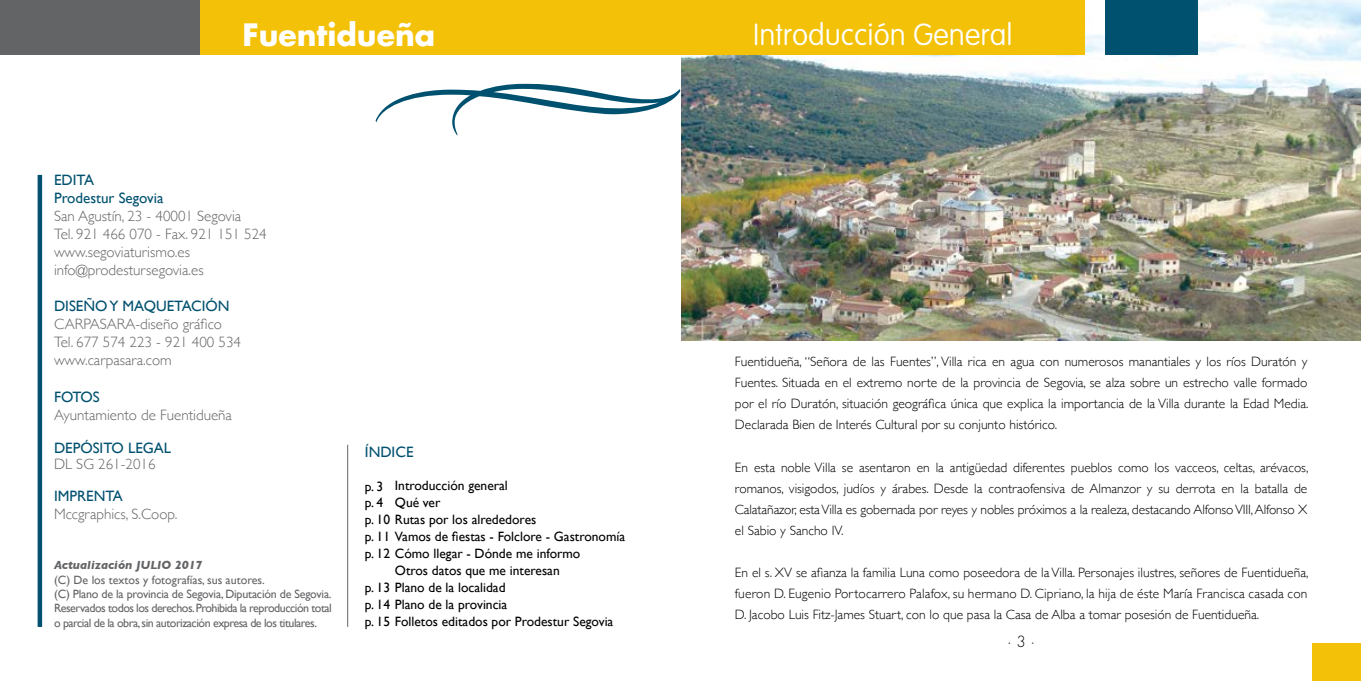
<style>
.page{position:relative;width:1361px;height:681px;background:#fff}
.page>*{position:absolute;margin:0;border:0;box-sizing:border-box;transform-origin:0 0}
.t1{font:100 30px "VAG Rounded";color:#fff}
.t2{font:700 30px "Futura";color:#fff}
.t3{font:300 15px/18px "Gill Sans";color:#636466}
.t4{font:15px/18px "Gill Sans";color:#00516f}
.t5{font:300 15px "Futura";color:#000}
.t6{font:300 13.5px/21px "Gill Sans";color:#000;text-align:justify}
.t7{font:13.5px/17px "Gill Sans";color:#000}
.t8{font:12px/14.4px "Gill Sans";letter-spacing:-.04em;color:#636466}
.t9{font:italic 700 12px "Gill Sans";color:#636466}
</style>
<div class="page">
<hr style="left:38px;top:175px;width:4px;height:451px;background:#00516f">
<svg style="left:375px;top:83px;width:305px;height:52px"></svg>
<div style="left:0;top:0;width:680px;height:54px;background:#636466"></div>
<div style="left:200px;top:0;width:480px;height:54px;background:#f3c108"></div>
<hr style="left:347px;top:444px;width:1px;height:182px;background:#636466">
<img style="left:681px;top:0;width:680px;height:340px">
<div style="left:1312px;top:643px;width:49px;height:37px;background:#f3c108"></div>
<div style="left:680px;top:0;width:405px;height:54px;background:#f3c108"></div>
<div style="left:1105px;top:0;width:92px;height:54px;background:#00516f"></div>
<h1 class="t2" style="left:242px;top:14px;width:194px">Fuentidueña</h1>
<p class="t4" style="left:54px;top:171px;width:111px">EDITA<br>Prodestur Segovia</p>
<p class="t3" style="left:54px;top:207px;width:214px">San Agustín, 23 - 40001 Segovia<br>Tel. 921 466 070 - Fax. 921 151 524 www.segoviaturismo.es info@prodestursegovia.es</p>
<p class="t4" style="left:54px;top:297px;width:177px">DISEÑO Y MAQUETACIÓN</p>
<p class="t3" style="left:54px;top:315px;width:188px">CARPASARA-diseño gráfico<br>Tel. 677 574 223 - 921 400 534 www.carpasara.com</p>
<p class="t4" style="left:54px;top:387px;width:47px">FOTOS</p>
<p class="t3" style="left:54px;top:405px;width:179px">Ayuntamiento de Fuentidueña</p>
<p class="t4" style="left:54px;top:439px;width:119px">DEPÓSITO LEGAL</p>
<p class="t3" style="left:54px;top:454px;width:103px">DL SG 261-2016</p>
<p class="t4" style="left:54px;top:486px;width:70px">IMPRENTA</p>
<p class="t3" style="left:54px;top:504px;width:125px">Mccgraphics, S.Coop.</p>
<p class="t9" style="left:54px;top:557px;width:150px">Actualización JULIO 2017</p>
<p class="t8" style="left:54px;top:572px;width:279px">(C) De los textos y fotografías, sus autores.<br>(C) Plano de la provincia de Segovia, Diputación de Segovia.<br>Reservados todos los derechos. Prohibida la reproducción total o parcial de la obra, sin autorización expresa de los titulares.</p>
<p class="t4" style="left:365px;top:442px;width:50px">ÍNDICE</p>
<p class="t7" style="left:365px;top:477px;width:262px">p. 3<br>p. 4<br>p. 10 Rutas por los alrededores<br>p. 11 Vamos de fiestas - Folclore - Gastronomía p. 12 Cómo llegar - Dónde me informo</p>
<p class="t7" style="left:365px;top:578px;width:250px">p. 13 Plano de la localidad<br>p. 14 Plano de la provincia<br>p. 15 Folletos editados por Prodestur Segovia</p>
<p class="t7" style="left:395px;top:477px;width:114px">Introducción general<br>Qué ver</p>
<p class="t7" style="left:395px;top:562px;width:166px">Otros datos que me interesan</p>
<h1 class="t1" style="left:753px;top:17px;width:261px">Introducción General</h1>
<p class="t6" style="left:735px;top:350px;width:575px">Fuentidueña, “Señora de las Fuentes”, Villa rica en agua con numerosos manantiales y los ríos Duratón y Fuentes. Situada en el extremo norte de la provincia de Segovia, se alza sobre un estrecho valle formado por el río Duratón, situación geográfica única que explica la importancia de la Villa durante la Edad Media.<br>Declarada Bien de Interés Cultural por su conjunto histórico.</p>
<p class="t6" style="left:735px;top:455px;width:575px">En esta noble Villa se asentaron en la antigüedad diferentes pueblos como los vacceos, celtas, arévacos, romanos, visigodos, judíos y árabes. Desde la contraofensiva de Almanzor y su derrota en la batalla de Calatañazor, esta Villa es gobernada por reyes y nobles próximos a la realeza, destacando Alfonso VIII, Alfonso X el Sabio y Sancho IV.</p>
<p class="t6" style="left:735px;top:560px;width:575px">En el s. XV se afianza la familia Luna como poseedora de la Villa. Personajes ilustres, señores de Fuentidueña, fueron D. Eugenio Portocarrero Palafox, su hermano D. Cipriano, la hija de éste María Francisca casada con D. Jacobo Luis Fitz-James Stuart, con lo que pasa la Casa de Alba a tomar posesión de Fuentidueña.</p>
<p class="t5" style="left:1007px;top:632px;width:29px">· 3 ·</p>
</div>
